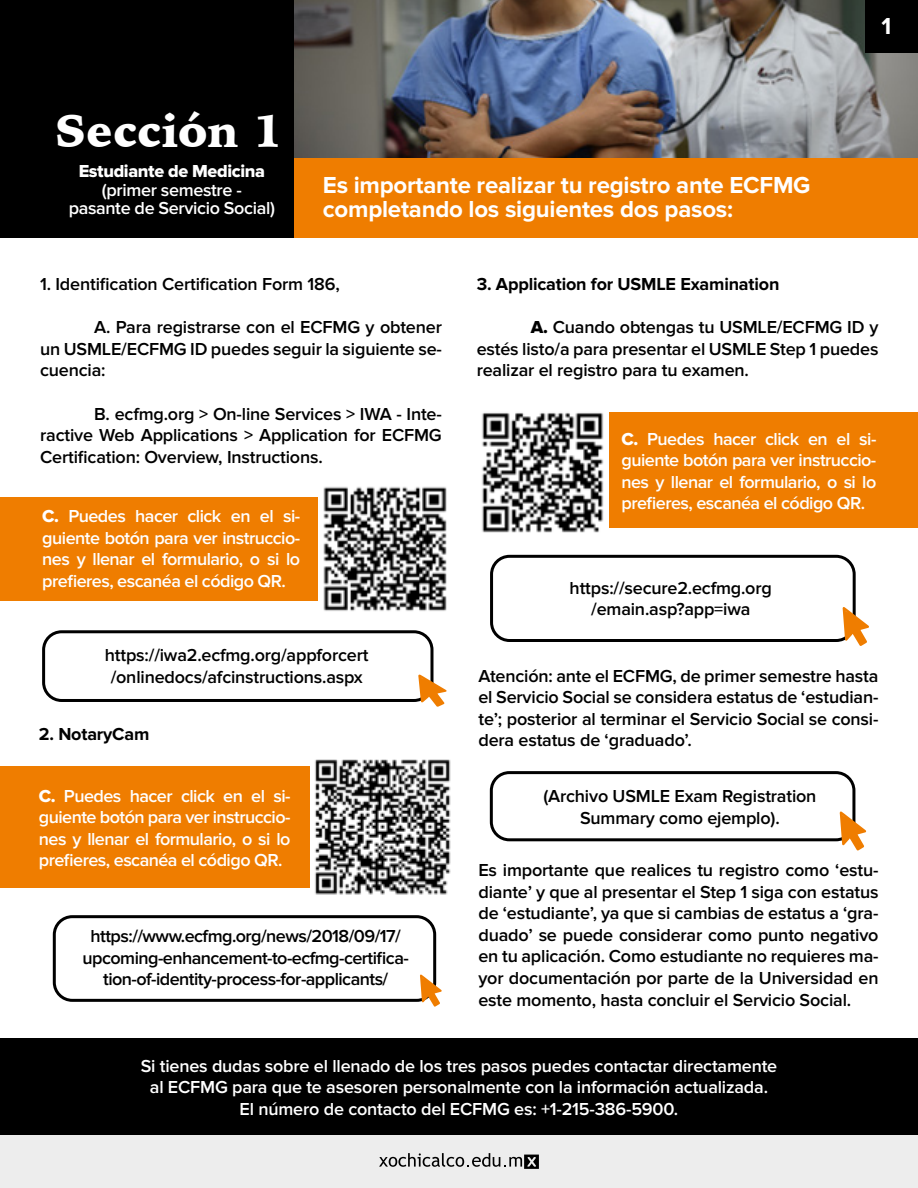
<style>
.page{position:relative;width:918px;height:1188px;background:#fff}
.page>*{position:absolute;margin:0;border:0;box-sizing:border-box;transform-origin:0 0}
.t1{font:900 45px "Iowan Old Style";color:#fff}
.t2{font:700 24px/24.6px "Proxima Nova";letter-spacing:-.01em;color:#fff}
.t3{font:600 18px/21.6px "Proxima Nova";letter-spacing:-.01em;color:#000;text-align:justify}
.t4{font:600 18px/21.6px "Proxima Nova";letter-spacing:-.02em;color:#fff;text-align:justify}
.t5{font:600 18px/21.6px "Proxima Nova";letter-spacing:-.03em;color:#000;text-align:center}
.t6{font:700 18px "Proxima Nova";letter-spacing:-.01em;color:#000}
.t7{font:18px "Proxima Nova Extrabld";letter-spacing:-.02em;color:#fff}
.s1{font-family:"Proxima Nova Extrabld";font-weight:400}
</style>
<div class="page">
<img style="left:294px;top:0;width:624px;height:158px">
<div style="left:0;top:158px;width:918px;height:80px;background:#ef7d00"></div>
<div style="left:0;top:0;width:294px;height:237px;background:#000"></div>
<div style="left:0;top:497px;width:450px;height:103px;background:#ef7d00"></div>
<div style="left:587px;top:413px;width:331px;height:115px;background:#ef7d00"></div>
<div style="left:0;top:766px;width:335px;height:121px;background:#ef7d00"></div>
<img style="left:318px;top:486px;width:132px;height:125px">
<img style="left:482px;top:412px;width:126px;height:121px">
<img style="left:310px;top:759px;width:141px;height:136px">
<div style="left:0;top:1134px;width:918px;height:54px;background:#ededed"></div>
<svg style="left:379px;top:1153px;width:160px;height:16px"></svg>
<div style="left:0;top:1038px;width:918px;height:96px;background:#000"></div>
<div style="left:42px;top:630px;width:391px;height:72px;border:3px solid #000;border-radius:18px"></div>
<svg style="left:418px;top:675px;width:29px;height:32px"></svg>
<div style="left:490px;top:555px;width:366px;height:87px;border:3px solid #000;border-radius:18px"></div>
<svg style="left:843px;top:607px;width:26px;height:39px"></svg>
<div style="left:53px;top:915px;width:383px;height:87px;border:3px solid #000;border-radius:18px"></div>
<svg style="left:420px;top:975px;width:22px;height:32px"></svg>
<div style="left:490px;top:771px;width:365px;height:70px;border:3px solid #000;border-radius:18px"></div>
<svg style="left:840px;top:811px;width:26px;height:40px"></svg>
<div style="left:865px;top:0;width:53px;height:53px;background:#000"></div>
<h1 class="t1" style="left:55px;top:101px;width:229px">Sección 1</h1>
<p class="t7" style="left:79px;top:161px;width:188px">Estudiante de Medicina</p>
<p class="t4" style="left:69px;top:181px;width:208px;line-height:18.6px;text-align:center">(primer semestre -<br>pasante de Servicio Social)</p>
<h2 class="t2" style="left:323px;top:173px;width:489px">Es importante realizar tu registro ante ECFMG completando los siguientes dos pasos:</h2>
<h2 class="t2" style="left:882px;top:14px;width:11px">1</h2>
<p class="t3" style="left:40px;top:274px;width:301px">1. Identification Certification Form 186,</p>
<p class="t3" style="left:40px;top:317px;width:403px;text-indent:54px">A. Para registrarse con el ECFMG y obtener un USMLE/ECFMG ID puedes seguir la siguiente se&shy;cuencia:</p>
<p class="t3" style="left:40px;top:403px;width:403px;text-indent:54px">B. ecfmg.org &gt; On-line Services &gt; IWA - Inte&shy;ractive Web Applications &gt; Application for ECFMG Certification: Overview, Instructions.</p>
<p class="t4" style="left:42px;top:506px;width:259px"><span class="s1">C.</span> Puedes hacer click en el si&shy;guiente botón para ver instruccio&shy;nes y llenar el formulario, o si lo prefieres, escanéa el código QR.</p>
<p class="t3" style="left:105px;top:645px;width:265px;text-align:center">https://iwa2.ecfmg.org/appforcert /onlinedocs/afcinstructions.aspx</p>
<p class="t6" style="left:39px;top:724px;width:112px">2. NotaryCam</p>
<p class="t4" style="left:39px;top:785px;width:253px"><span class="s1">C.</span> Puedes hacer click en el si&shy;guiente botón para ver instruccio&shy;nes y llenar el formulario, o si lo prefieres, escanéa el código QR.</p>
<p class="t5" style="left:83px;top:926px;width:328px">https://www.ecfmg.org/news/2018/09/17/ upcoming-enhancement-to-ecfmg-certifica&shy;tion-of-identity-process-for-applicants/</p>
<p class="t6" style="left:477px;top:274px;width:304px">3. Application for USMLE Examination</p>
<p class="t3" style="left:477px;top:317px;width:403px;text-indent:54px"><span class="s1">A.</span> Cuando obtengas tu USMLE/ECFMG ID y estés listo/a para presentar el USMLE Step 1 puedes realizar el registro para tu examen.</p>
<p class="t4" style="left:622px;top:428px;width:256px"><span class="s1">C.</span> Puedes hacer click en el si&shy;guiente botón para ver instruccio&shy;nes y llenar el formulario, o si lo prefieres, escanéa el código QR.</p>
<p class="t3" style="left:570px;top:577px;width:204px;text-align:center">https://secure2.ecfmg.org /emain.asp?app=iwa</p>
<p class="t3" style="left:478px;top:665px;width:402px">Atención: ante el ECFMG, de primer semestre hasta el Servicio Social se considera estatus de ‘estudian&shy;te’; posterior al terminar el Servicio Social se consi&shy;dera estatus de ‘graduado’.</p>
<p class="t3" style="left:543px;top:786px;width:275px;text-align:center">(Archivo USMLE Exam Registration<br>Summary como ejemplo).</p>
<p class="t3" style="left:478px;top:860px;width:402px">Es importante que realices tu registro como ‘estu&shy;diante’ y que al presentar el Step 1 siga con estatus de ‘estudiante’, ya que si cambias de estatus a ‘gra&shy;duado’ se puede considerar como punto negativo en tu aplicación. Como estudiante no requieres ma&shy;yor documentación por parte de la Universidad en este momento, hasta concluir el Servicio Social.</p>
<p class="t4" style="left:141px;top:1055px;width:638px;text-align:center">Si tienes dudas sobre el llenado de los tres pasos puedes contactar directamente al ECFMG para que te asesoren personalmente con la información actualizada.<br>El número de contacto del ECFMG es: +1-215-386-5900.</p>
</div>
